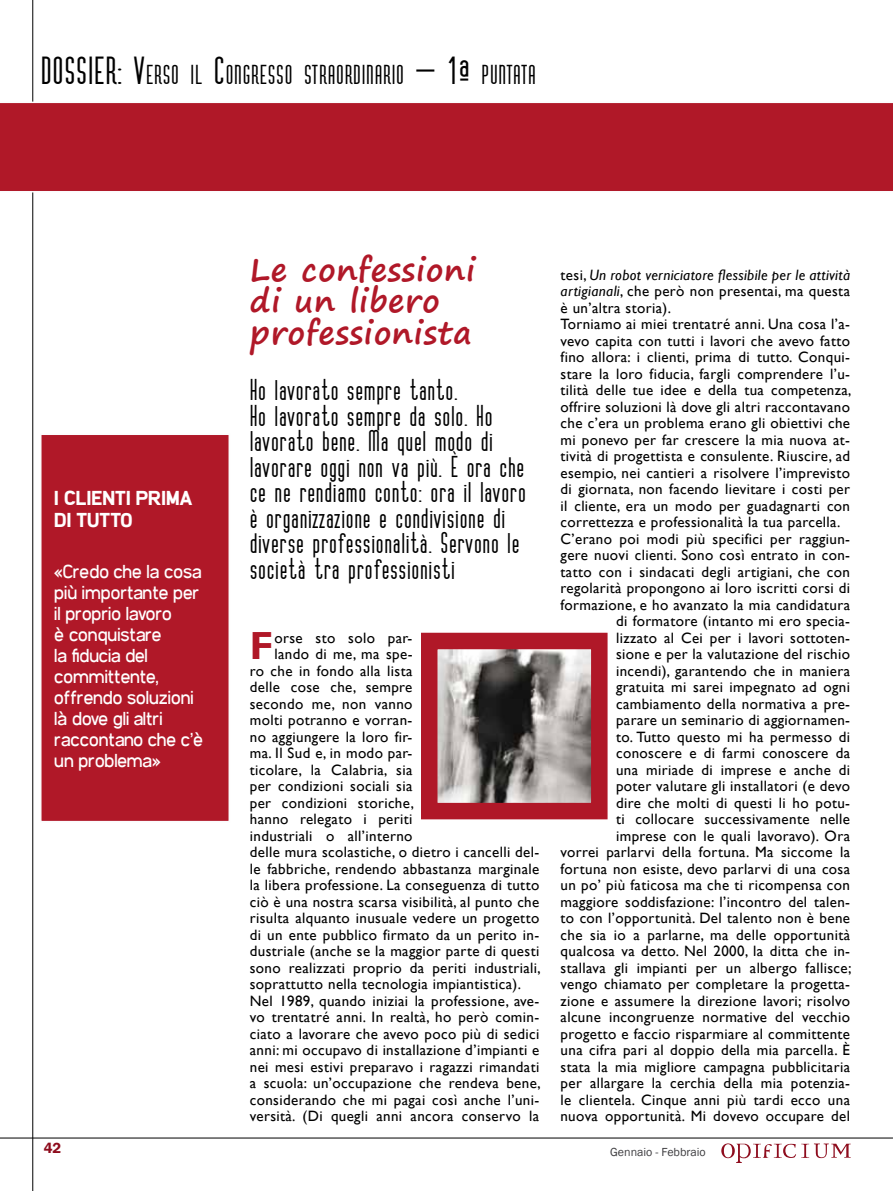
<style>
.page{position:relative;width:893px;height:1191px;background:#fff}
.page>*{position:absolute;margin:0;border:0;box-sizing:border-box;transform-origin:0 0}
.t1{font:700 39.15px "Gill Sans";color:#b01828}
.t2{font:700 31.5px/31.5px "Segoe Print";letter-spacing:.025em;color:#b01828}
.t3{font:700 25.5px/25.5px "Vertigo FLF";letter-spacing:.025em;color:#000}
.t4{font:700 23.25px "Vertigo FLF";letter-spacing:.03em;color:#000;scale:1.09 1}
.t5{font:700 21px/22.5px "Filetto";color:#fff}
.t6{font:19.5px/21px "Filetto";color:#fff}
.t7{font:15px "Gill Sans";letter-spacing:.025em;color:#000}
.t8{font:italic 15px "Gill Sans";letter-spacing:.025em;color:#000}
.t9{font:600 15px "Franklin Gothic";color:#8e0c1d}
.t10{font:12px "Franklin Gothic";color:#3e3d40}
.s1{font-size:33.15px}
.s2{font-style:normal}
.s3{font-style:italic}
</style>
<div class="page">
<hr style="left:0;top:1137px;width:893px;height:1px;background:#000">
<hr style="left:33px;top:0;width:1px;height:1191px;background:#000">
<svg style="left:721px;top:1143px;width:130px;height:20px"></svg>
<div style="left:0;top:102px;width:893px;height:90px;background:#b01828"></div>
<img style="left:438px;top:650px;width:153px;height:152px">
<div style="left:421px;top:633px;width:187px;height:186px;border:16px solid #b01828"></div>
<div style="left:41px;top:434px;width:188px;height:387px;background:#b01828"></div>
<div style="left:40px;top:433px;width:190px;height:389px;border:2px solid #fbfbfc"></div>
<h3 class="t4" style="left:41px;top:61px;width:456px"><span class="s1">Dossier:</span> <span class="s1">V</span>ERSO IL <span class="s1">C</span>ONGRESSO STRAORDINARIO <span class="s1">– 1ª</span> PUNTATA</h3>
<h3 class="t5" style="left:54px;top:485px;width:137px">I CLIENTI PRIMA<br>DI TUTTO</h3>
<h3 class="t6" style="left:54px;top:560px;width:150px">«Credo che la cosa più importante per il proprio lavoro<br>è conquistare<br>la fiducia del committente, offrendo soluzioni là dove gli altri raccontano che c'è un problema»</h3>
<h2 class="t2" style="left:250px;top:253px;width:227px">Le confessioni di un libero professionista</h2>
<p class="t3" style="left:250px;top:377px;width:278px">Ho lavorato sempre tanto.<br>Ho lavorato sempre da solo. Ho lavorato bene. Ma quel modo di lavorare oggi non va più. È ora che ce ne rendiamo conto: ora il lavoro è organizzazione e condivisione di diverse professionalità. Servono le società tra professionisti</p>
<h1 class="t1" style="left:250px;top:622px;width:25px">F</h1>
<p class="t7" style="left:274px;top:629px;width:140px">orse sto solo par-</p>
<p class="t7" style="left:274px;top:645px;width:140px">lando di me, ma spe-</p>
<p class="t7" style="left:250px;top:662px;width:164px">ro che in fondo alla lista</p>
<p class="t7" style="left:250px;top:678px;width:164px">delle cose che, sempre</p>
<p class="t7" style="left:250px;top:695px;width:164px">secondo me, non vanno</p>
<p class="t7" style="left:250px;top:711px;width:164px">molti potranno e vorran-</p>
<p class="t7" style="left:250px;top:728px;width:164px">no aggiungere la loro fir-</p>
<p class="t7" style="left:250px;top:744px;width:164px">ma. Il Sud e, in modo par-</p>
<p class="t7" style="left:250px;top:761px;width:164px">ticolare, la Calabria, sia</p>
<p class="t7" style="left:250px;top:777px;width:164px">per condizioni sociali sia</p>
<p class="t7" style="left:250px;top:794px;width:166px">per condizioni storiche,</p>
<p class="t7" style="left:250px;top:810px;width:164px">hanno relegato i periti</p>
<p class="t7" style="left:250px;top:827px;width:164px">industriali o all’interno</p>
<p class="t7" style="left:250px;top:843px;width:291px">delle mura scolastiche, o dietro i cancelli del-</p>
<p class="t7" style="left:250px;top:860px;width:291px">le fabbriche, rendendo abbastanza marginale</p>
<p class="t7" style="left:250px;top:876px;width:291px">la libera professione. La conseguenza di tutto</p>
<p class="t7" style="left:250px;top:893px;width:291px">ciò è una nostra scarsa visibilità, al punto che</p>
<p class="t7" style="left:250px;top:909px;width:291px">risulta alquanto inusuale vedere un progetto</p>
<p class="t7" style="left:250px;top:926px;width:291px">di un ente pubblico firmato da un perito in-</p>
<p class="t7" style="left:250px;top:942px;width:291px">dustriale (anche se la maggior parte di questi</p>
<p class="t7" style="left:250px;top:959px;width:293px">sono realizzati proprio da periti industriali,</p>
<p class="t7" style="left:250px;top:975px;width:273px">soprattutto nella tecnologia impiantistica).</p>
<p class="t7" style="left:250px;top:992px;width:291px">Nel 1989, quando iniziai la professione, ave-</p>
<p class="t7" style="left:250px;top:1008px;width:291px">vo trentatré anni. In realtà, ho però comin-</p>
<p class="t7" style="left:250px;top:1025px;width:291px">ciato a lavorare che avevo poco più di sedici</p>
<p class="t7" style="left:250px;top:1041px;width:291px">anni: mi occupavo di installazione d’impianti e</p>
<p class="t7" style="left:250px;top:1058px;width:291px">nei mesi estivi preparavo i ragazzi rimandati</p>
<p class="t7" style="left:250px;top:1074px;width:293px">a scuola: un’occupazione che rendeva bene,</p>
<p class="t7" style="left:250px;top:1091px;width:291px">considerando che mi pagai così anche l’uni-</p>
<p class="t7" style="left:250px;top:1107px;width:291px">versità. (Di quegli anni ancora conservo la</p>
<p class="t8" style="left:561px;top:266px;width:291px"><span class="s2">tesi,</span> Un robot verniciatore flessibile per le attività</p>
<p class="t7" style="left:561px;top:282px;width:291px"><span class="s3">artigianali</span>, che però non presentai, ma questa</p>
<p class="t7" style="left:561px;top:299px;width:112px">è un’altra storia).</p>
<p class="t7" style="left:561px;top:315px;width:291px">Torniamo ai miei trentatré anni. Una cosa l’a-</p>
<p class="t7" style="left:561px;top:332px;width:291px">vevo capita con tutti i lavori che avevo fatto</p>
<p class="t7" style="left:561px;top:348px;width:291px">fino allora: i clienti, prima di tutto. Conqui-</p>
<p class="t7" style="left:561px;top:365px;width:291px">stare la loro fiducia, fargli comprendere l’u-</p>
<p class="t7" style="left:561px;top:381px;width:292px">tilità delle tue idee e della tua competenza,</p>
<p class="t7" style="left:561px;top:398px;width:291px">offrire soluzioni là dove gli altri raccontavano</p>
<p class="t7" style="left:561px;top:414px;width:291px">che c’era un problema erano gli obiettivi che</p>
<p class="t7" style="left:561px;top:431px;width:291px">mi ponevo per far crescere la mia nuova at-</p>
<p class="t7" style="left:561px;top:447px;width:291px">tività di progettista e consulente. Riuscire, ad</p>
<p class="t7" style="left:561px;top:464px;width:291px">esempio, nei cantieri a risolvere l’imprevisto</p>
<p class="t7" style="left:561px;top:480px;width:291px">di giornata, non facendo lievitare i costi per</p>
<p class="t7" style="left:561px;top:497px;width:291px">il cliente, era un modo per guadagnarti con</p>
<p class="t7" style="left:561px;top:513px;width:281px">correttezza e professionalità la tua parcella.</p>
<p class="t7" style="left:561px;top:530px;width:291px">C’erano poi modi più specifici per raggiun-</p>
<p class="t7" style="left:561px;top:546px;width:291px">gere nuovi clienti. Sono così entrato in con-</p>
<p class="t7" style="left:561px;top:563px;width:291px">tatto con i sindacati degli artigiani, che con</p>
<p class="t7" style="left:561px;top:579px;width:291px">regolarità propongono ai loro iscritti corsi di</p>
<p class="t7" style="left:561px;top:596px;width:291px">formazione, e ho avanzato la mia candidatura</p>
<p class="t7" style="left:616px;top:612px;width:235px">di formatore (intanto mi ero specia-</p>
<p class="t7" style="left:616px;top:629px;width:235px">lizzato al Cei per i lavori sottoten-</p>
<p class="t7" style="left:616px;top:645px;width:236px">sione e per la valutazione del rischio</p>
<p class="t7" style="left:616px;top:662px;width:235px">incendi), garantendo che in maniera</p>
<p class="t7" style="left:616px;top:678px;width:236px">gratuita mi sarei impegnato ad ogni</p>
<p class="t7" style="left:616px;top:695px;width:235px">cambiamento della normativa a pre-</p>
<p class="t7" style="left:616px;top:711px;width:235px">parare un seminario di aggiornamen-</p>
<p class="t7" style="left:616px;top:728px;width:235px">to. Tutto questo mi ha permesso di</p>
<p class="t7" style="left:616px;top:744px;width:236px">conoscere e di farmi conoscere da</p>
<p class="t7" style="left:616px;top:761px;width:235px">una miriade di imprese e anche di</p>
<p class="t7" style="left:616px;top:777px;width:235px">poter valutare gli installatori (e devo</p>
<p class="t7" style="left:616px;top:794px;width:235px">dire che molti di questi li ho potu-</p>
<p class="t7" style="left:616px;top:810px;width:235px">ti collocare successivamente nelle</p>
<p class="t7" style="left:616px;top:827px;width:235px">imprese con le quali lavoravo). Ora</p>
<p class="t7" style="left:561px;top:843px;width:291px">vorrei parlarvi della fortuna. Ma siccome la</p>
<p class="t7" style="left:561px;top:860px;width:291px">fortuna non esiste, devo parlarvi di una cosa</p>
<p class="t7" style="left:561px;top:876px;width:291px">un po’ più faticosa ma che ti ricompensa con</p>
<p class="t7" style="left:561px;top:893px;width:291px">maggiore soddisfazione: l’incontro del talen-</p>
<p class="t7" style="left:561px;top:909px;width:291px">to con l’opportunità. Del talento non è bene</p>
<p class="t7" style="left:561px;top:926px;width:291px">che sia io a parlarne, ma delle opportunità</p>
<p class="t7" style="left:561px;top:942px;width:291px">qualcosa va detto. Nel 2000, la ditta che in-</p>
<p class="t7" style="left:561px;top:959px;width:292px">stallava gli impianti per un albergo fallisce;</p>
<p class="t7" style="left:561px;top:975px;width:291px">vengo chiamato per completare la progetta-</p>
<p class="t7" style="left:561px;top:992px;width:291px">zione e assumere la direzione lavori; risolvo</p>
<p class="t7" style="left:561px;top:1008px;width:291px">alcune incongruenze normative del vecchio</p>
<p class="t7" style="left:561px;top:1025px;width:291px">progetto e faccio risparmiare al committente</p>
<p class="t7" style="left:561px;top:1041px;width:291px">una cifra pari al doppio della mia parcella. È</p>
<p class="t7" style="left:561px;top:1058px;width:291px">stata la mia migliore campagna pubblicitaria</p>
<p class="t7" style="left:561px;top:1074px;width:291px">per allargare la cerchia della mia potenzia-</p>
<p class="t7" style="left:561px;top:1091px;width:291px">le clientela. Cinque anni più tardi ecco una</p>
<p class="t7" style="left:561px;top:1107px;width:291px">nuova opportunità. Mi dovevo occupare del</p>
<p class="t9" style="left:44px;top:1138px;width:19px">42</p>
<p class="t10" style="left:610px;top:1144px;width:97px">Gennaio - Febbraio</p>
</div>
